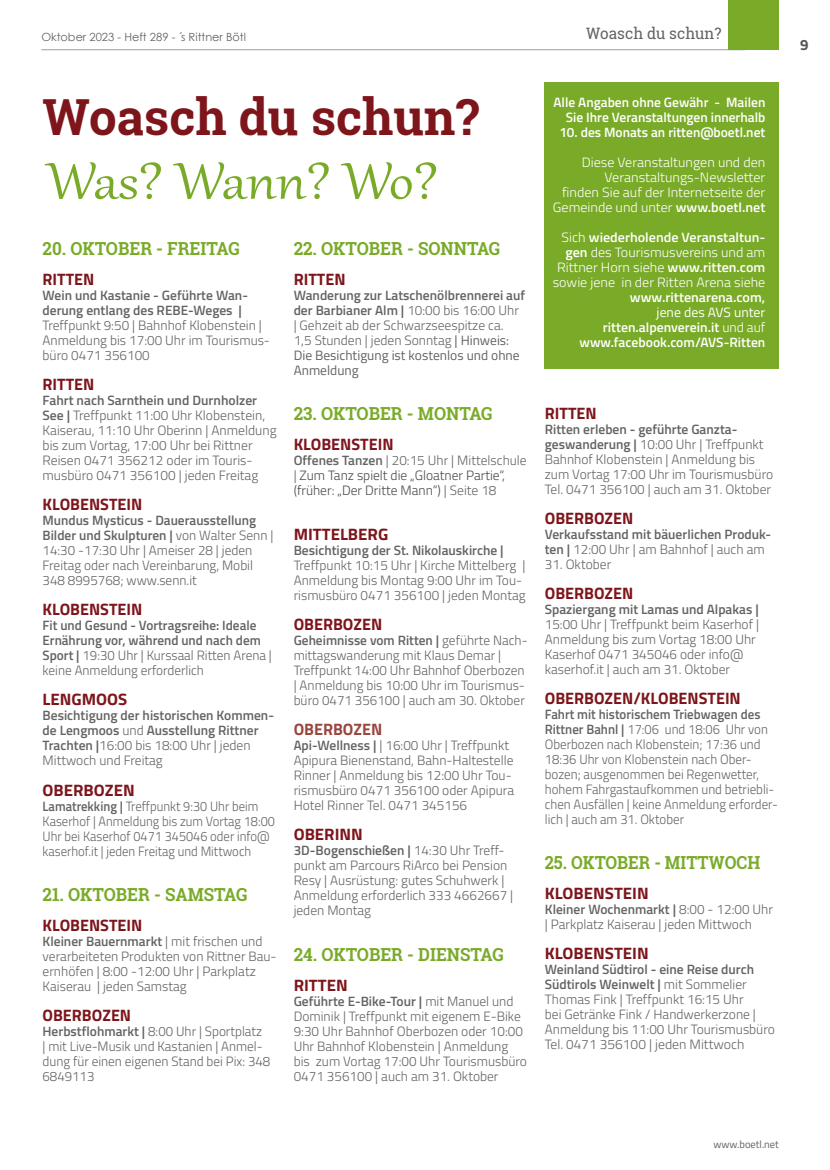
<style>
.page{position:relative;width:830px;height:1170px;background:#fff}
.page>*{position:absolute;margin:0;border:0;box-sizing:border-box;transform-origin:0 0}
.t1{font:63px "Gabriola";letter-spacing:-.02em;color:#7aab28;scale:1.1 1}
.t2{font:700 49.8px "Roboto Slab";color:#7d151b}
.t3{font:700 18px "Roboto Slab";color:#7aab28;scale:.95 1}
.t4{font:700 18px "Roboto Slab";color:#7aab28;scale:.92 1}
.t5{font:700 16.5px "Titillium Web";color:#7d151b}
.t6{font:700 16.5px "Titillium Web";color:#99473f}
.t7{font:15.75px "Roboto Slab";color:#636362}
.t8{font:700 15px "Titillium Web";color:#575756}
.t9{font:300 13.5px/15px "Titillium Web";color:#636362}
.t10{font:600 13.5px/15px "Titillium Web";color:#636362}
.t11{font:300 13.5px/15px "Titillium Web";color:#636362;scale:.96 1}
.t12{font:300 13.5px/15px "Titillium Web";color:#fff;text-align:right;scale:1.04 1}
.t13{font:600 13.5px/15px "Titillium Web";color:#fff;text-align:right}
.t14{font:300 13.5px/15px "Titillium Web";color:#636362;scale:.94 1}
.t15{font:300 13.5px/15px "Titillium Web";color:#4a4a49}
.t16{font:600 13.5px "Titillium Web";color:#fff;scale:1.04 1}
.t17{font:11.25px "Century Gothic";color:#636362}
.t18{font:10.5px "Titillium Web";color:#636362}
.s1{font-weight:600}
.s2{font-weight:300}
.s3{font-weight:400}
.s4{font-weight:600;color:#636362}
.s5{color:#636362}
</style>
<div class="page">
<hr style="left:41px;top:49px;width:703px;height:1px;background:#9d9d9c">
<div style="left:728px;top:0;width:50px;height:50px;background:#7aab28"></div>
<div style="left:544px;top:83px;width:234px;height:286px;background:#7aab28"></div>
<p class="t17" style="left:41px;top:29px;width:206px">Oktober 2023 - Heft 289 - ´s Rittner Bötl</p>
<p class="t7" style="left:586px;top:23px;width:137px">Woasch du schun?</p>
<h2 class="t2" style="left:43px;top:83px;width:438px">Woasch du schun?</h2>
<h1 class="t1" style="left:47px;top:140px;width:357px">Was? Wann? Wo?</h1>
<h3 class="t3" style="left:43px;top:236px;width:209px">20. OKTOBER - FREITAG</h3>
<p class="t5" style="left:43px;top:267px;width:53px">RITTEN</p>
<p class="t10" style="left:43px;top:287px;width:207px">Wein und Kastanie - Geführte Wan&shy;derung entlang des REBE-Weges |</p>
<p class="t9" style="left:43px;top:317px;width:229px">Treffpunkt 9:50 | Bahnhof Klobenstein |<br>Anmeldung bis 17:00 Uhr im Tourismus&shy;büro 0471 356100</p>
<p class="t5" style="left:43px;top:372px;width:53px">RITTEN</p>
<p class="t9" style="left:43px;top:392px;width:235px"><span class="s1">Fahrt nach Sarnthein und Durnholzer See |</span> Treffpunkt 11:00 Uhr Klobenstein, Kaiserau, 11:10 Uhr Oberinn | Anmeldung bis zum Vortag, 17:00 Uhr bei Rittner Reisen 0471 356212 oder im Touris&shy;musbüro 0471 356100 | jeden Freitag</p>
<p class="t5" style="left:43px;top:492px;width:101px">KLOBENSTEIN</p>
<p class="t9" style="left:43px;top:512px;width:232px"><span class="s1">Mundus Mysticus - Dauerausstellung Bilder und Skulpturen |</span> von Walter Senn | 14:30 -17:30 Uhr | Ameiser 28 | jeden Freitag oder nach Vereinbarung, Mobil 348 8995768; www.senn.it</p>
<p class="t5" style="left:43px;top:597px;width:101px">KLOBENSTEIN</p>
<p class="t10" style="left:43px;top:617px;width:231px">Fit und Gesund - Vortragsreihe: Ideale Ernährung vor, während und nach dem Sport | <span class="s2">19:30 Uhr | Kurssaal Ritten Arena | keine Anmeldung erforderlich</span></p>
<p class="t5" style="left:43px;top:687px;width:86px">LENGMOOS</p>
<p class="t10" style="left:43px;top:707px;width:233px">Besichtigung der historischen Kommen&shy;de Lengmoos <span class="s2">und</span> Ausstellung Rittner Trachten |<span class="s2">16:00 bis 18:00 Uhr | jeden Mittwoch und Freitag</span></p>
<p class="t5" style="left:43px;top:777px;width:94px">OBERBOZEN</p>
<p class="t14" style="left:43px;top:797px;width:248px"><span class="s1">Lamatrekking |</span> Treffpunkt 9:30 Uhr beim Kaserhof | Anmeldung bis zum Vortag 18:00<br>Uhr bei Kaserhof 0471 345046 oder info@ kaserhof.it | jeden Freitag und Mittwoch</p>
<h3 class="t3" style="left:43px;top:881px;width:217px">21. OKTOBER - SAMSTAG</h3>
<p class="t5" style="left:43px;top:912px;width:101px">KLOBENSTEIN</p>
<p class="t9" style="left:43px;top:932px;width:235px"><span class="s1">Kleiner Bauernmarkt</span> | mit frischen und verarbeiteten Produkten von Rittner Bau&shy;ernhöfen | 8:00 -12:00 Uhr | Parkplatz Kaiserau | jeden Samstag</p>
<p class="t5" style="left:43px;top:1002px;width:90px">OBERBOZEN</p>
<p class="t9" style="left:43px;top:1022px;width:229px"><span class="s1">Herbstflohmarkt |</span> 8:00 Uhr | Sportplatz<br>| mit Live-Musik und Kastanien | Anmel&shy;dung für einen eigenen Stand bei Pix: 348<br>6849113</p>
<h3 class="t3" style="left:293px;top:236px;width:219px">22. OKTOBER - SONNTAG</h3>
<p class="t5" style="left:293px;top:267px;width:53px">RITTEN</p>
<p class="t9" style="left:293px;top:287px;width:233px"><span class="s1">Wanderung zur Latschenölbrennerei auf der Barbianer Alm |</span> 10:00 bis 16:00 Uhr | Gehzeit ab der Schwarzseespitze ca.<br>1,5 Stunden | jeden Sonntag <span class="s3">| Hinweis:<br>Die Besichtigung ist kostenlos und ohne Anmeldung</span></p>
<h3 class="t3" style="left:293px;top:401px;width:211px">23. OKTOBER - MONTAG</h3>
<p class="t5" style="left:293px;top:432px;width:101px">KLOBENSTEIN</p>
<p class="t15" style="left:293px;top:452px;width:234px"><span class="s4">Offenes Tanzen</span> <span class="s5">| 20:15 Uhr | Mittelschule |</span> Zum Tanz spielt die „Gloatner Partie“, (früher: „Der Dritte Mann“) <span class="s5">| Seite 18</span></p>
<p class="t5" style="left:293px;top:522px;width:96px">MITTELBERG</p>
<p class="t10" style="left:293px;top:542px;width:211px">Besichtigung der St. Nikolauskirche |</p>
<p class="t9" style="left:293px;top:557px;width:233px">Treffpunkt 10:15 Uhr | Kirche Mittelberg |<br>Anmeldung bis Montag 9:00 Uhr im Tou&shy;rismusbüro 0471 356100 | jeden Montag</p>
<p class="t5" style="left:293px;top:612px;width:90px">OBERBOZEN</p>
<p class="t9" style="left:293px;top:632px;width:235px"><span class="s1">Geheimnisse vom Ritten |</span> geführte Nach&shy;mittagswanderung mit Klaus Demar | Treffpunkt 14:00 Uhr Bahnhof Oberbozen | Anmeldung bis 10:00 Uhr im Tourismus&shy;büro 0471 356100 | auch am 30. Oktober</p>
<p class="t6" style="left:293px;top:717px;width:90px">OBERBOZEN</p>
<p class="t9" style="left:293px;top:737px;width:222px"><span class="s1">Api-Wellness |</span> | 16:00 Uhr | Treffpunkt Apipura Bienenstand, Bahn-Haltestelle Rinner | Anmeldung bis 12:00 Uhr Tou&shy;rismusbüro 0471 356100 oder Apipura Hotel Rinner Tel. 0471 345156</p>
<p class="t5" style="left:293px;top:822px;width:71px">OBERINN</p>
<p class="t9" style="left:293px;top:842px;width:221px"><span class="s1">3D-Bogenschießen |</span> 14:30 Uhr Treff&shy;punkt am Parcours RiArco bei Pension<br>Resy | Ausrüstung: gutes Schuhwerk |<br>Anmeldung erforderlich 333 4662667 | jeden Montag</p>
<h3 class="t3" style="left:293px;top:941px;width:222px">24. OKTOBER - DIENSTAG</h3>
<p class="t5" style="left:293px;top:972px;width:55px">RITTEN</p>
<p class="t9" style="left:293px;top:992px;width:235px"><span class="s1">Geführte E-Bike-Tour |</span> mit Manuel und Dominik | Treffpunkt mit eigenem E-Bike 9:30 Uhr Bahnhof Oberbozen oder 10:00<br>Uhr Bahnhof Klobenstein | Anmeldung bis zum Vortag 17:00 Uhr Tourismusbüro 0471 356100 | auch am 31. Oktober</p>
<p class="t13" style="left:553px;top:94px;width:213px">Alle Angaben ohne Gewähr - Mailen<br>Sie Ihre Veranstaltungen innerhalb</p>
<p class="t13" style="left:559px;top:124px;width:207px">10. des Monats an ritten@boetl.net</p>
<p class="t12" style="left:552px;top:154px;width:206px">Diese Veranstaltungen und den<br>Veranstaltungs-Newsletter<br>finden Sie auf der Internetseite der<br>Gemeinde und unter <span class="s1">www.boetl.net</span></p>
<p class="t12" style="left:552px;top:229px;width:206px">Sich <span class="s1">wiederholende Veranstaltun&shy;gen</span> des Tourismusvereins und am Rittner Horn siehe <span class="s1">www.ritten.com </span>sowie jene in der Ritten Arena siehe</p>
<p class="t16" style="left:629px;top:287px;width:132px">www.rittenarena.com,</p>
<p class="t13" style="left:579px;top:304px;width:187px"><span class="s3">jene des AVS unter </span>ritten.alpenverein.it <span class="s2">und auf </span>www.facebook.com/AVS-Ritten</p>
<p class="t5" style="left:544px;top:400px;width:53px">RITTEN</p>
<p class="t9" style="left:544px;top:421px;width:230px"><span class="s1">Ritten erleben - geführte Ganzta&shy;geswanderung |</span> 10:00 Uhr | Treffpunkt Bahnhof Klobenstein | Anmeldung bis zum Vortag 17:00 Uhr im Tourismusbüro Tel. 0471 356100 | auch am 31. Oktober</p>
<p class="t5" style="left:544px;top:505px;width:90px">OBERBOZEN</p>
<p class="t10" style="left:544px;top:526px;width:228px">Verkaufsstand mit bäuerlichen Produk&shy;ten | <span class="s2">12:00 Uhr | am Bahnhof | auch am</span></p>
<p class="t9" style="left:544px;top:556px;width:68px">31. Oktober</p>
<p class="t5" style="left:544px;top:580px;width:90px">OBERBOZEN</p>
<p class="t10" style="left:544px;top:601px;width:215px">Spaziergang mit Lamas und Alpakas |</p>
<p class="t9" style="left:544px;top:616px;width:216px">15:00 Uhr | Treffpunkt beim Kaserhof | Anmeldung bis zum Vortag 18:00 Uhr Kaserhof 0471 345046 oder info@ kaserhof.it | auch am 31. Oktober</p>
<p class="t5" style="left:544px;top:685px;width:197px">OBERBOZEN/KLOBENSTEIN</p>
<p class="t11" style="left:544px;top:706px;width:244px"><span class="s1">Fahrt mit historischem Triebwagen des Rittner Bahnl |</span> 17:06 und 18:06 Uhr von Oberbozen nach Klobenstein; 17:36 und 18:36 Uhr von Klobenstein nach Ober&shy;bozen; ausgenommen bei Regenwetter, hohem Fahrgastaufkommen und betriebli&shy;chen Ausfällen | keine Anmeldung erforder&shy;lich | auch am 31. Oktober</p>
<h3 class="t4" style="left:544px;top:850px;width:235px">25. OKTOBER - MITTWOCH</h3>
<p class="t5" style="left:544px;top:880px;width:105px">KLOBENSTEIN</p>
<p class="t9" style="left:544px;top:901px;width:230px"><span class="s1">Kleiner Wochenmarkt |</span> 8:00 - 12:00 Uhr | Parkplatz Kaiserau | jeden Mittwoch</p>
<p class="t5" style="left:544px;top:940px;width:105px">KLOBENSTEIN</p>
<p class="t9" style="left:544px;top:961px;width:231px"><span class="s1">Weinland Südtirol - eine Reise durch Südtirols Weinwelt |</span> mit Sommelier Thomas Fink | Treffpunkt 16:15 Uhr<br>bei Getränke Fink / Handwerkerzone | Anmeldung bis 11:00 Uhr Tourismusbüro Tel. 0471 356100 | jeden Mittwoch</p>
<p class="t8" style="left:799px;top:33px;width:10px">9</p>
<p class="t18" style="left:713px;top:1136px;width:67px">www.boetl.net</p>
</div>
